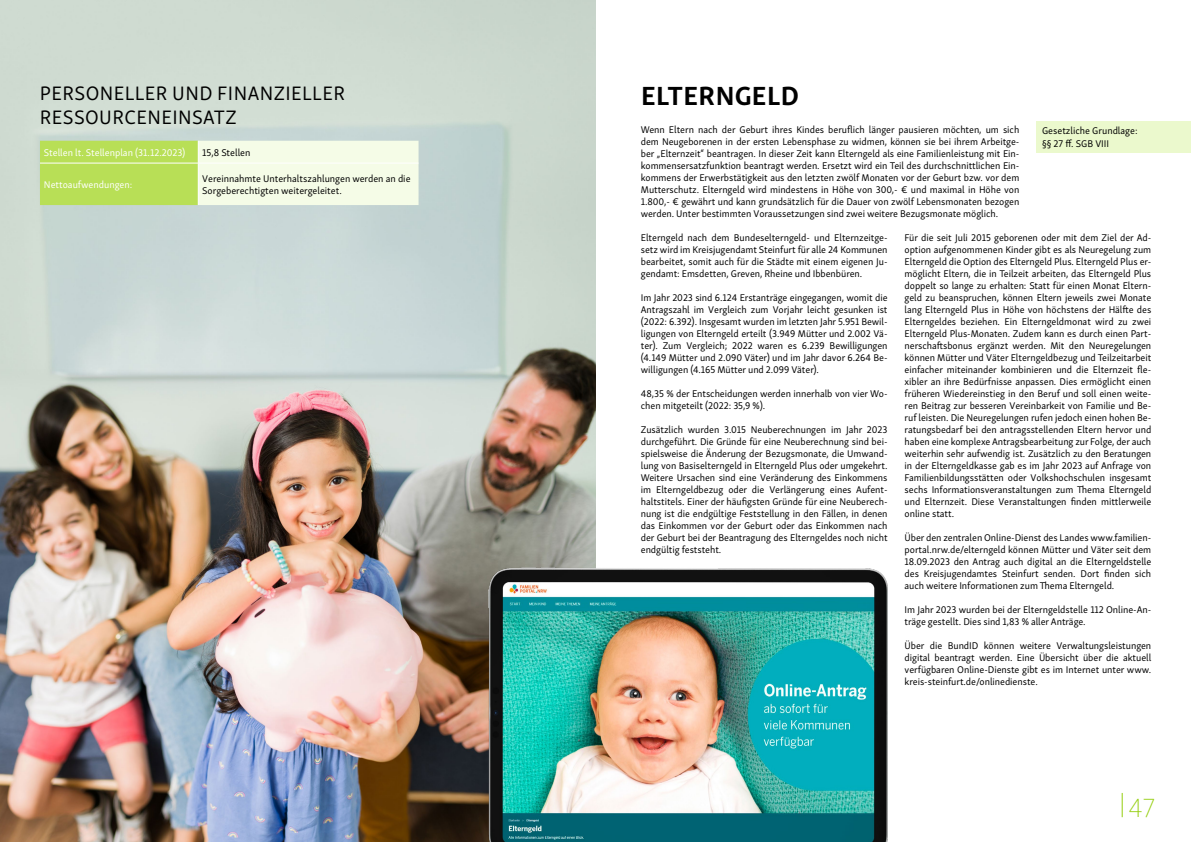
<style>
.page{position:relative;width:1191px;height:842px;background:#fff}
.page>*{position:absolute;margin:0;border:0;box-sizing:border-box;transform-origin:0 0}
.t1{font:100 27.1px "Skolar Sans Latn";color:#94ce0d}
.t2{font:700 27px "Skolar Sans Latn";letter-spacing:.02em;color:#000}
.t3{font:20px/24px "Skolar Sans Latn";letter-spacing:.02em;color:#000}
.t4{font:10px/12px "Skolar Sans Latn";letter-spacing:-.005em;color:#000;text-align:justify}
.t5{font:10px "Skolar Sans Latn";color:#fff}
</style>
<div class="page">
<svg style="left:1122px;top:793px;width:1px;height:24px"></svg>
<img style="left:0;top:0;width:596px;height:842px">
<svg style="left:40px;top:141px;width:378px;height:64px"></svg>
<hr style="left:40px;top:163px;width:158px;height:1px;background:#fff">
<hr style="left:198px;top:163px;width:220px;height:1px;background:#fff">
<hr style="left:198px;top:163px;width:1px;height:42px;background:#fff">
<div style="left:1036px;top:121px;width:155px;height:32px;background:#ebf9cd"></div>
<img style="left:478px;top:567px;width:409px;height:275px">
<h3 class="t3" style="left:40px;top:80px;width:307px">PERSONELLER UND FINANZIELLER<br>RESSOURCENEINSATZ</h3>
<p class="t5" style="left:44px;top:145px;width:143px">Stellen lt. Stellenplan (31.12.2023)</p>
<p class="t4" style="left:202px;top:145px;width:50px">15,8 Stellen</p>
<p class="t5" style="left:44px;top:177px;width:90px">Nettoaufwendungen:</p>
<p class="t4" style="left:202px;top:172px;width:210px">Vereinnahmte Unterhaltszahlungen werden an die<br>Sorgeberechtigten weitergeleitet.</p>
<h2 class="t2" style="left:641px;top:74px;width:159px">ELTERNGELD</h2>
<p class="t4" style="left:641px;top:123px;width:380px">Wenn Eltern nach der Geburt ihres Kindes beruflich länger pausieren möchten, um sich dem Neugeborenen in der ersten Lebensphase zu widmen, können sie bei ihrem Arbeitge&shy;ber „Elternzeit“ beantragen. In dieser Zeit kann Elterngeld als eine Familienleistung mit Ein&shy;kommensersatzfunktion beantragt werden. Ersetzt wird ein Teil des durchschnittlichen Ein&shy;kommens der Erwerbstätigkeit aus den letzten zwölf Monaten vor der Geburt bzw. vor dem Mutterschutz. Elterngeld wird mindestens in Höhe von 300,- € und maximal in Höhe von 1.800,- € gewährt und kann grundsätzlich für die Dauer von zwölf Lebensmonaten bezogen werden. Unter bestimmten Voraussetzungen sind zwei weitere Bezugsmonate möglich.</p>
<p class="t4" style="left:1042px;top:124px;width:97px;line-height:12.8px">Gesetzliche Grundlage: §§ 27 ff. SGB VIII</p>
<p class="t4" style="left:641px;top:231px;width:248px">Elterngeld nach dem Bundeselterngeld- und Elternzeitge&shy;setz wird im Kreisjugendamt Steinfurt für alle 24 Kommunen bearbeitet, somit auch für die Städte mit einem eigenen Ju&shy;gendamt: Emsdetten, Greven, Rheine und Ibbenbüren.</p>
<p class="t4" style="left:641px;top:291px;width:248px">Im Jahr 2023 sind 6.124 Erstanträge eingegangen, womit die Antragszahl im Vergleich zum Vorjahr leicht gesunken ist (2022: 6.392). Insgesamt wurden im letzten Jahr 5.951 Bewil&shy;ligungen von Elterngeld erteilt (3.949 Mütter und 2.002 Vä&shy;ter). Zum Vergleich; 2022 waren es 6.239 Bewilligungen (4.149 Mütter und 2.090 Väter) und im Jahr davor 6.264 Be&shy;willigungen (4.165 Mütter und 2.099 Väter).</p>
<p class="t4" style="left:641px;top:387px;width:248px">48,35 % der Entscheidungen werden innerhalb von vier Wo&shy;chen mitgeteilt (2022: 35,9 %).</p>
<p class="t4" style="left:641px;top:423px;width:248px">Zusätzlich wurden 3.015 Neuberechnungen im Jahr 2023 durchgeführt. Die Gründe für eine Neuberechnung sind bei&shy;spielsweise die Änderung der Bezugsmonate, die Umwand&shy;lung von Basiselterngeld in Elterngeld Plus oder umgekehrt.<br>Weitere Ursachen sind eine Veränderung des Einkommens im Elterngeldbezug oder die Verlängerung eines Aufent&shy;haltstitels. Einer der häufigsten Gründe für eine Neuberech&shy;nung ist die endgültige Feststellung in den Fällen, in denen das Einkommen vor der Geburt oder das Einkommen nach der Geburt bei der Beantragung des Elterngeldes noch nicht endgültig feststeht.</p>
<p class="t4" style="left:904px;top:231px;width:248px">Für die seit Juli 2015 geborenen oder mit dem Ziel der Ad&shy;option aufgenommenen Kinder gibt es als Neuregelung zum Elterngeld die Option des Elterngeld Plus. Elterngeld Plus er&shy;möglicht Eltern, die in Teilzeit arbeiten, das Elterngeld Plus doppelt so lange zu erhalten: Statt für einen Monat Eltern&shy;geld zu beanspruchen, können Eltern jeweils zwei Monate lang Elterngeld Plus in Höhe von höchstens der Hälfte des Elterngeldes beziehen. Ein Elterngeldmonat wird zu zwei Elterngeld Plus-Monaten. Zudem kann es durch einen Part&shy;nerschaftsbonus ergänzt werden. Mit den Neuregelungen können Mütter und Väter Elterngeldbezug und Teilzeitarbeit einfacher miteinander kombinieren und die Elternzeit fle&shy;xibler an ihre Bedürfnisse anpassen. Dies ermöglicht einen früheren Wiedereinstieg in den Beruf und soll einen weite&shy;ren Beitrag zur besseren Vereinbarkeit von Familie und Be&shy;ruf leisten. Die Neuregelungen rufen jedoch einen hohen Be&shy;ratungsbedarf bei den antragsstellenden Eltern hervor und haben eine komplexe Antragsbearbeitung zur Folge, der auch weiterhin sehr aufwendig ist. Zusätzlich zu den Beratungen in der Elterngeldkasse gab es im Jahr 2023 auf Anfrage von Familienbildungsstätten oder Volkshochschulen insgesamt sechs Informationsveranstaltungen zum Thema Elterngeld und Elternzeit. Diese Veranstaltungen finden mittlerweile online statt.</p>
<p class="t4" style="left:904px;top:531px;width:248px">Über den zentralen Online-Dienst des Landes www.familien&shy;portal.nrw.de/elterngeld können Mütter und Väter seit dem 18.09.2023 den Antrag auch digital an die Elterngeldstelle des Kreisjugendamtes Steinfurt senden. Dort finden sich auch weitere Informationen zum Thema Elterngeld.</p>
<p class="t4" style="left:904px;top:603px;width:248px">Im Jahr 2023 wurden bei der Elterngeldstelle 112 Online-An&shy;träge gestellt. Dies sind 1,83 % aller Anträge.</p>
<p class="t4" style="left:904px;top:639px;width:248px">Über die BundID können weitere Verwaltungsleistungen digital beantragt werden. Eine Übersicht über die aktuell verfügbaren Online-Dienste gibt es im Internet unter www. kreis-steinfurt.de/onlinedienste.</p>
<h1 class="t1" style="left:1128px;top:789px;width:28px">47</h1>
</div>
